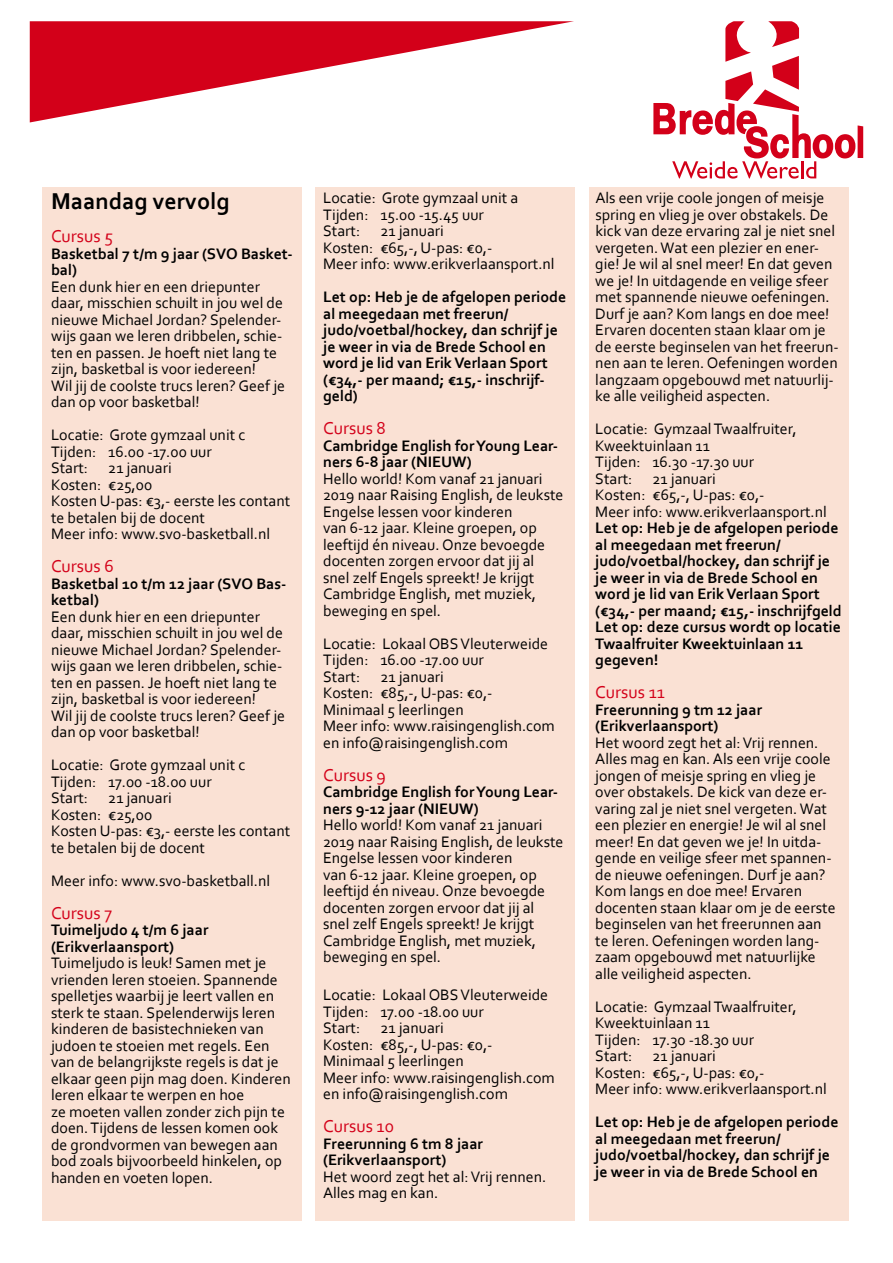
<style>
.page{position:relative;width:893px;height:1263px;background:#fff}
.page>*{position:absolute;margin:0;border:0;box-sizing:border-box;transform-origin:0 0}
.t1{font:700 24px "Corbel";color:#000}
.t2{font:18px "Corbel";color:#d30019}
.t3{font:15.9px/16.5px "Corbel";color:#000}
.t4{font:700 15.9px/16.5px "Corbel";color:#000}
</style>
<div class="page">
<svg style="left:30px;top:21px;width:544px;height:101px"></svg>
<div style="left:43px;top:187px;width:259px;height:1033px;background:#fae1d4"></div>
<div style="left:316px;top:187px;width:259px;height:1033px;background:#fae1d4"></div>
<div style="left:589px;top:187px;width:259px;height:1033px;background:#fae1d4"></div>
<svg style="left:653px;top:21px;width:211px;height:158px"></svg>
<h1 class="t1" style="left:51px;top:186px;width:180px">Maandag vervolg</h1>
<p class="t2" style="left:51px;top:225px;width:64px">Cursus 5</p>
<p class="t4" style="left:51px;top:245px;width:243px">Basketbal 7 t/m 9 jaar (SVO Basket&shy;bal)</p>
<p class="t3" style="left:51px;top:278px;width:236px">Een dunk hier en een driepunter daar, misschien schuilt in jou wel de nieuwe Michael Jordan? Spelender&shy;wijs gaan we leren dribbelen, schie&shy;ten en passen. Je hoeft niet lang te zijn, basketbal is voor iedereen!<br>Wil jij de coolste trucs leren? Geef je dan op voor basketbal!</p>
<p class="t3" style="left:51px;top:426px;width:196px">Locatie: Grote gymzaal unit c<br>Tijden: 16.00 -17.00 uur<br>Start:</p>
<p class="t3" style="left:51px;top:459px;width:241px;text-indent:57px">21 januari<br>Kosten: €25,00<br>Kosten U-pas: €3,- eerste les contant te betalen bij de docent<br>Meer info: www.svo-basketball.nl</p>
<p class="t2" style="left:51px;top:555px;width:64px">Cursus 6</p>
<p class="t4" style="left:51px;top:575px;width:237px">Basketbal 10 t/m 12 jaar (SVO Bas&shy;ketbal)</p>
<p class="t3" style="left:51px;top:608px;width:236px">Een dunk hier en een driepunter daar, misschien schuilt in jou wel de nieuwe Michael Jordan? Spelender&shy;wijs gaan we leren dribbelen, schie&shy;ten en passen. Je hoeft niet lang te zijn, basketbal is voor iedereen!<br>Wil jij de coolste trucs leren? Geef je dan op voor basketbal!</p>
<p class="t3" style="left:51px;top:756px;width:196px">Locatie: Grote gymzaal unit c<br>Tijden: 17.00 -18.00 uur<br>Start:</p>
<p class="t3" style="left:51px;top:789px;width:241px;text-indent:57px">21 januari<br>Kosten: €25,00<br>Kosten U-pas: €3,- eerste les contant te betalen bij de docent</p>
<p class="t3" style="left:51px;top:872px;width:221px">Meer info: www.svo-basketball.nl</p>
<p class="t2" style="left:51px;top:902px;width:63px">Cursus 7</p>
<p class="t4" style="left:51px;top:921px;width:159px">Tuimeljudo 4 t/m 6 jaar (Erikverlaansport)</p>
<p class="t3" style="left:51px;top:954px;width:241px">Tuimeljudo is leuk! Samen met je vrienden leren stoeien. Spannende spelletjes waarbij je leert vallen en sterk te staan. Spelenderwijs leren kinderen de basistechnieken van judoen te stoeien met regels. Een van de belangrijkste regels is dat je elkaar geen pijn mag doen. Kinderen leren elkaar te werpen en hoe<br>ze moeten vallen zonder zich pijn te doen. Tijdens de lessen komen ook de grondvormen van bewegen aan bod zoals bijvoorbeeld hinkelen, op handen en voeten lopen.</p>
<p class="t3" style="left:323px;top:189px;width:197px">Locatie: Grote gymzaal unit a<br>Tijden: 15.00 -15.45 uur<br>Start:</p>
<p class="t3" style="left:323px;top:222px;width:233px;text-indent:57px">21 januari<br>Kosten: €65,-, U-pas: €0,-<br>Meer info: www.erikverlaansport.nl</p>
<p class="t4" style="left:323px;top:288px;width:245px">Let op: Heb je de afgelopen periode al meegedaan met freerun/ judo/voetbal/hockey, dan schrijf je je weer in via de Brede School en word je lid van Erik Verlaan Sport (€34,- per maand; €15,- inschrijf&shy;geld)</p>
<p class="t2" style="left:323px;top:417px;width:64px">Cursus 8</p>
<p class="t4" style="left:323px;top:437px;width:237px">Cambridge English for Young Lear&shy;ners 6-8 jaar (NIEUW)</p>
<p class="t3" style="left:323px;top:470px;width:242px">Hello world! Kom vanaf 21 januari<br>2019 naar Raising English, de leukste<br>Engelse lessen voor kinderen<br>van 6-12 jaar. Kleine groepen, op leeftijd én niveau. Onze bevoegde docenten zorgen ervoor dat jij al snel zelf Engels spreekt! Je krijgt<br>Cambridge English, met muziek, beweging en spel.</p>
<p class="t3" style="left:323px;top:635px;width:227px">Locatie: Lokaal OBS Vleuterweide<br>Tijden: 16.00 -17.00 uur<br>Start:</p>
<p class="t3" style="left:323px;top:668px;width:233px;text-indent:57px">21 januari<br>Kosten: €85,-, U-pas: €0,-<br>Minimaal 5 leerlingen<br>Meer info: www.raisingenglish.com en info@raisingenglish.com</p>
<p class="t2" style="left:323px;top:764px;width:64px">Cursus 9</p>
<p class="t4" style="left:323px;top:783px;width:237px">Cambridge English for Young Lear&shy;ners 9-12 jaar (NIEUW)</p>
<p class="t3" style="left:323px;top:816px;width:242px">Hello world! Kom vanaf 21 januari<br>2019 naar Raising English, de leukste<br>Engelse lessen voor kinderen<br>van 6-12 jaar. Kleine groepen, op leeftijd én niveau. Onze bevoegde docenten zorgen ervoor dat jij al snel zelf Engels spreekt! Je krijgt<br>Cambridge English, met muziek, beweging en spel.</p>
<p class="t3" style="left:323px;top:986px;width:227px">Locatie: Lokaal OBS Vleuterweide<br>Tijden: 17.00 -18.00 uur<br>Start:</p>
<p class="t3" style="left:323px;top:1019px;width:233px;text-indent:57px">21 januari<br>Kosten: €85,-, U-pas: €0,-<br>Minimaal 5 leerlingen<br>Meer info: www.raisingenglish.com en info@raisingenglish.com</p>
<p class="t2" style="left:323px;top:1115px;width:72px">Cursus 10</p>
<p class="t4" style="left:323px;top:1135px;width:161px">Freerunning 6 tm 8 jaar (Erikverlaansport)</p>
<p class="t3" style="left:323px;top:1168px;width:225px">Het woord zegt het al: Vrij rennen.<br>Alles mag en kan.</p>
<p class="t3" style="left:595px;top:189px;width:245px">Als een vrije coole jongen of meisje spring en vlieg je over obstakels. De kick van deze ervaring zal je niet snel vergeten. Wat een plezier en ener&shy;gie! Je wil al snel meer! En dat geven we je! In uitdagende en veilige sfeer met spannende nieuwe oefeningen.<br>Durf je aan? Kom langs en doe mee!<br>Ervaren docenten staan klaar om je de eerste beginselen van het freerun&shy;nen aan te leren. Oefeningen worden langzaam opgebouwd met natuurlij&shy;ke alle veiligheid aspecten.</p>
<p class="t3" style="left:595px;top:420px;width:203px">Locatie: Gymzaal Twaalfruiter,<br>Kweektuinlaan 11<br>Tijden: 16.30 -17.30 uur<br>Start:</p>
<p class="t3" style="left:595px;top:470px;width:233px;text-indent:57px">21 januari<br>Kosten: €65,-, U-pas: €0,-<br>Meer info: www.erikverlaansport.nl</p>
<p class="t4" style="left:595px;top:519px;width:248px">Let op: Heb je de afgelopen periode al meegedaan met freerun/ judo/voetbal/hockey, dan schrijf je je weer in via de Brede School en word je lid van Erik Verlaan Sport (€34,- per maand; €15,- inschrijfgeld<br>Let op: deze cursus wordt op locatie<br>Twaalfruiter Kweektuinlaan 11 gegeven!</p>
<p class="t2" style="left:595px;top:681px;width:71px">Cursus 11</p>
<p class="t4" style="left:595px;top:701px;width:168px">Freerunning 9 tm 12 jaar (Erikverlaansport)</p>
<p class="t3" style="left:595px;top:734px;width:242px">Het woord zegt het al: Vrij rennen.<br>Alles mag en kan. Als een vrije coole jongen of meisje spring en vlieg je over obstakels. De kick van deze er&shy;varing zal je niet snel vergeten. Wat een plezier en energie! Je wil al snel meer! En dat geven we je! In uitda&shy;gende en veilige sfeer met spannen&shy;de nieuwe oefeningen. Durf je aan?<br>Kom langs en doe mee! Ervaren docenten staan klaar om je de eerste beginselen van het freerunnen aan te leren. Oefeningen worden lang&shy;zaam opgebouwd met natuurlijke alle veiligheid aspecten.</p>
<p class="t3" style="left:595px;top:998px;width:203px">Locatie: Gymzaal Twaalfruiter,<br>Kweektuinlaan 11<br>Tijden: 17.30 -18.30 uur<br>Start:</p>
<p class="t3" style="left:595px;top:1047px;width:233px;text-indent:57px">21 januari<br>Kosten: €65,-, U-pas: €0,-<br>Meer info: www.erikverlaansport.nl</p>
<p class="t4" style="left:595px;top:1113px;width:245px">Let op: Heb je de afgelopen periode al meegedaan met freerun/ judo/voetbal/hockey, dan schrijf je je weer in via de Brede School en</p>
</div>
